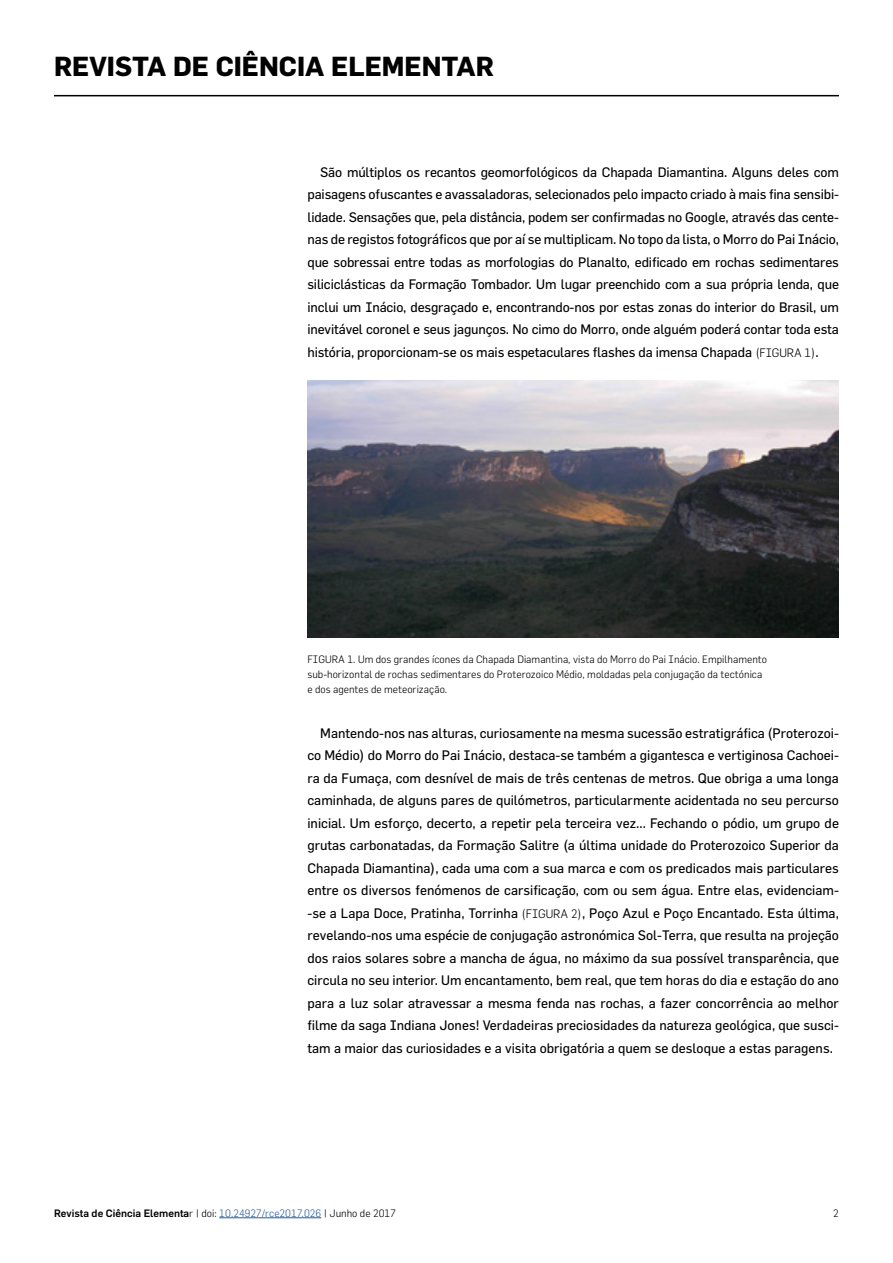
<style>
.page{position:relative;width:893px;height:1263px;background:#fff}
.page>*{position:absolute;margin:0;border:0;box-sizing:border-box;transform-origin:0 0}
.t1{font:700 27px "Flama";color:#000}
.t2{font:13.5px/22.5px "Flama";letter-spacing:-.005em;color:#000;text-align:justify}
.t3{font:300 10.5px/15px "Flama";color:#000}
.t4{font:500 10.5px "Flama";color:#000}
.s1{font-weight:300;font-size:12px}
.s2{font-weight:300}
.s3{font-weight:300;color:#275b9b}
</style>
<div class="page">
<hr style="left:54px;top:95px;width:785px;height:1px;background:#000">
<hr style="left:219px;top:1217px;width:102px;height:1px;background:#275b9b">
<img style="left:307px;top:380px;width:532px;height:257px">
<h1 class="t1" style="left:54px;top:50px;width:441px">REVISTA DE CIÊNCIA ELEMENTAR</h1>
<p class="t2" style="left:307px;top:160px;width:533px;text-indent:13px">São múltiplos os recantos geomorfológicos da Chapada Diamantina. Alguns deles com paisagens ofuscantes e avassaladoras, selecionados pelo impacto criado à mais fina sensibi&shy;lidade. Sensações que, pela distância, podem ser confirmadas no Google, através das cente&shy;nas de registos fotográficos que por aí se multiplicam. No topo da lista, o Morro do Pai Inácio, que sobressai entre todas as morfologias do Planalto, edificado em rochas sedimentares siliciclásticas da Formação Tombador. Um lugar preenchido com a sua própria lenda, que inclui um Inácio, desgraçado e, encontrando-nos por estas zonas do interior do Brasil, um inevitável coronel e seus jagunços. No cimo do Morro, onde alguém poderá contar toda esta história, proporcionam-se os mais espetaculares flashes da imensa Chapada <span class="s1">(FIGURA 1)</span>.</p>
<p class="t3" style="left:307px;top:651px;width:461px">FIGURA 1. Um dos grandes ícones da Chapada Diamantina, vista do Morro do Pai Inácio. Empilhamento sub-horizontal de rochas sedimentares do Proterozoico Médio, moldadas pela conjugação da tectónica e dos agentes de meteorização.</p>
<p class="t2" style="left:307px;top:721px;width:533px;text-indent:13px">Mantendo-nos nas alturas, curiosamente na mesma sucessão estratigráfica (Proterozoi&shy;co Médio) do Morro do Pai Inácio, destaca-se também a gigantesca e vertiginosa Cachoei&shy;ra da Fumaça, com desnível de mais de três centenas de metros. Que obriga a uma longa caminhada, de alguns pares de quilómetros, particularmente acidentada no seu percurso inicial. Um esforço, decerto, a repetir pela terceira vez... Fechando o pódio, um grupo de grutas carbonatadas, da Formação Salitre (a última unidade do Proterozoico Superior da Chapada Diamantina), cada uma com a sua marca e com os predicados mais particulares entre os diversos fenómenos de carsificação, com ou sem água. Entre elas, evidenciam--se a Lapa Doce, Pratinha, Torrinha <span class="s1">(FIGURA 2)</span>, Poço Azul e Poço Encantado. Esta última, revelando-nos uma espécie de conjugação astronómica Sol-Terra, que resulta na projeção dos raios solares sobre a mancha de água, no máximo da sua possível transparência, que circula no seu interior. Um encantamento, bem real, que tem horas do dia e estação do ano para a luz solar atravessar a mesma fenda nas rochas, a fazer concorrência ao melhor filme da saga Indiana Jones! Verdadeiras preciosidades da natureza geológica, que susci&shy;tam a maior das curiosidades e a visita obrigatória a quem se desloque a estas paragens.</p>
<p class="t4" style="left:54px;top:1206px;width:343px">Revista de Ciência Elementa<span class="s2">r | doi:</span> <span class="s3">10.24927/rce2017.026</span> <span class="s2">| Junho de 2017</span></p>
<p class="t3" style="left:833px;top:1205px;width:7px">2</p>
</div>
